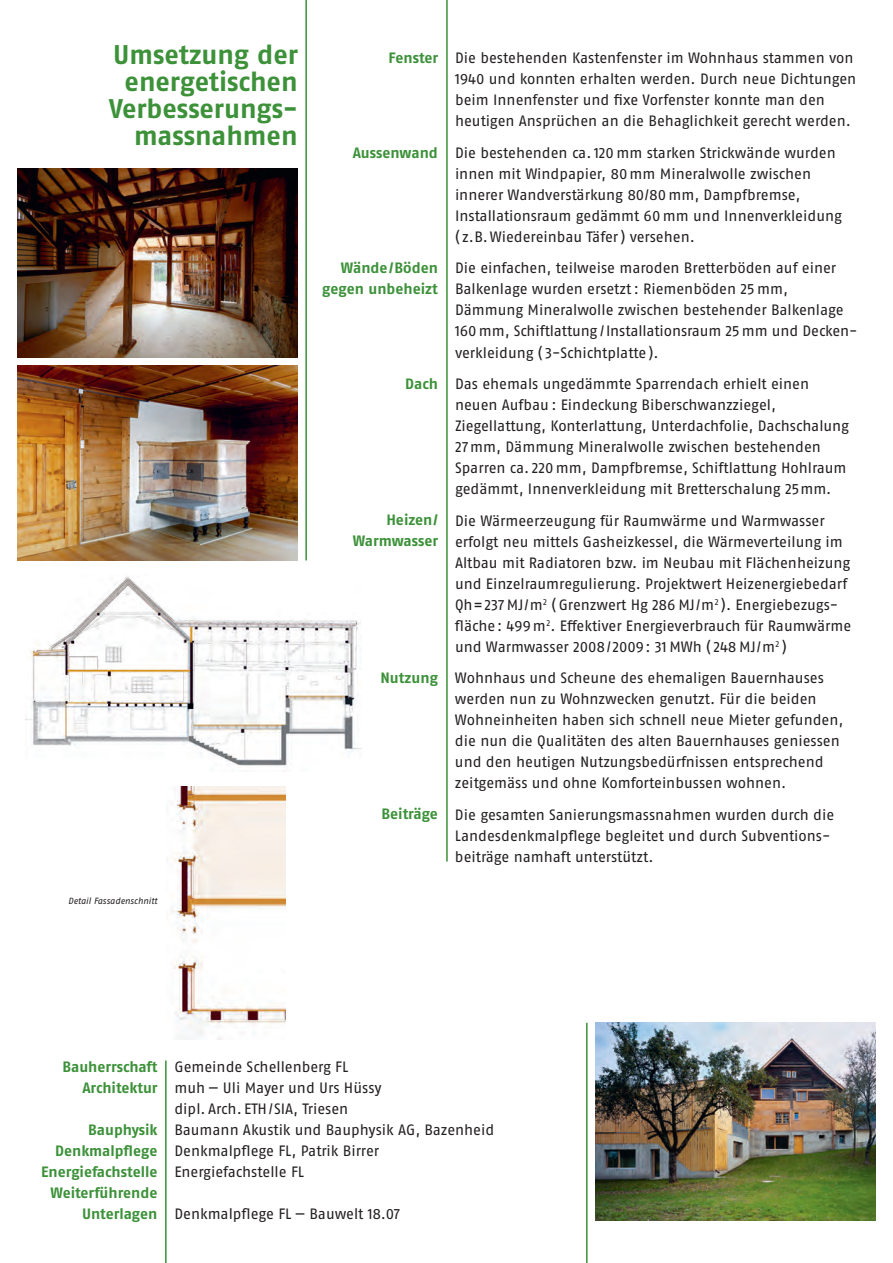
<style>
.page{position:relative;width:893px;height:1263px;background:#fff}
.page>*{position:absolute;margin:0;border:0;box-sizing:border-box;transform-origin:0 0}
.t1{font:700 27px/27px "Fago OT";letter-spacing:-.005em;color:#3c9139;text-align:right}
.t2{font:15px/21px "Fago OT";letter-spacing:-.005em;color:#231f20}
.t3{font:700 15px/21px "Fago OT";letter-spacing:-.005em;color:#3c9139;text-align:right}
.t4{font:italic 9px "Fago OT";letter-spacing:-.005em;color:#231f20}
</style>
<div class="page">
<img style="left:26px;top:576px;width:335px;height:195px">
<hr style="left:305px;top:0;width:2px;height:560px;background:#3c9139">
<hr style="left:446px;top:0;width:2px;height:861px;background:#3c9139">
<hr style="left:165px;top:1060px;width:2px;height:203px;background:#3c9139">
<hr style="left:586px;top:1023px;width:2px;height:240px;background:#3c9139">
<img style="left:17px;top:365px;width:281px;height:195px">
<img style="left:17px;top:169px;width:281px;height:188px">
<img style="left:595px;top:1023px;width:281px;height:197px">
<img style="left:171px;top:786px;width:114px;height:253px">
<h1 class="t1" style="left:109px;top:41px;width:190px">Umsetzung der energetischen<br>Verbesserungs&shy;massnahmen</h1>
<p class="t2" style="left:455px;top:48px;width:403px">Die bestehenden Kastenfenster im Wohnhaus stammen von 1940 und konnten erhalten werden. Durch neue Dichtungen beim Innenfenster und fixe Vorfenster konnte man den heutigen Ansprüchen an die Behaglichkeit gerecht werden.</p>
<p class="t2" style="left:455px;top:142px;width:388px">Die bestehenden ca. 120 mm starken Strickwände wurden innen mit Windpapier, 80 mm Mineralwolle zwischen innerer Wandverstärkung 80/80 mm, Dampfbremse, Installationsraum gedämmt 60 mm und Innenverkleidung ( z.B.Wiedereinbau Täfer ) versehen.</p>
<p class="t2" style="left:455px;top:258px;width:401px">Die einfachen, teilweise maroden Bretterböden auf einer Balkenlage wurden ersetzt : Riemenböden 25 mm, Dämmung Mineralwolle zwischen bestehender Balkenlage 160 mm, Schiftlattung /Installationsraum 25 mm und Decken&shy;verkleidung ( 3-Schichtplatte ).</p>
<p class="t2" style="left:455px;top:373px;width:396px">Das ehemals ungedämmte Sparrendach erhielt einen neuen Aufbau : Eindeckung Biberschwanzziegel, Ziegellattung, Konterlattung, Unterdachfolie, Dachschalung 27mm, Dämmung Mineralwolle zwischen bestehenden Sparren ca. 220 mm, Dampfbremse, Schiftlattung Hohlraum gedämmt, Innenverkleidung mit Bretterschalung 25 mm.</p>
<p class="t2" style="left:455px;top:510px;width:398px">Die Wärmeerzeugung für Raumwärme und Warmwasser erfolgt neu mittels Gasheizkessel, die Wärmeverteilung im Altbau mit Radiatoren bzw. im Neubau mit Flächenheizung und Einzelraumregulierung. Projektwert Heizenergiebedarf Qh=237 MJ/m<sup>2</sup> ( Grenzwert Hg 286 MJ/m<sup>2</sup> ). Energiebezugs&shy;fläche: 499 m<sup>2</sup>. Effektiver Energieverbrauch für Raumwärme und Warmwasser 2008/2009: 31 MWh ( 248 MJ/m<sup>2</sup> )</p>
<p class="t2" style="left:455px;top:667px;width:390px">Wohnhaus und Scheune des ehemaligen Bauernhauses werden nun zu Wohnzwecken genutzt. Für die beiden Wohneinheiten haben sich schnell neue Mieter gefunden, die nun die Qualitäten des alten Bauernhauses geniessen und den heutigen Nutzungsbedürfnissen entsprechend zeitgemäss und ohne Komforteinbussen wohnen.</p>
<p class="t2" style="left:455px;top:804px;width:381px">Die gesamten Sanierungsmassnahmen wurden durch die<br>Landesdenkmalpflege begleitet und durch Subventions&shy;beiträge namhaft unterstützt.</p>
<p class="t3" style="left:388px;top:48px;width:51px">Fenster</p>
<p class="t3" style="left:353px;top:142px;width:87px">Aussenwand</p>
<p class="t3" style="left:322px;top:258px;width:118px">Wände/Böden gegen unbeheizt</p>
<p class="t3" style="left:405px;top:373px;width:34px">Dach</p>
<p class="t3" style="left:353px;top:510px;width:87px">Heizen/<br>Warmwasser</p>
<p class="t3" style="left:380px;top:667px;width:59px">Nutzung</p>
<p class="t3" style="left:381px;top:804px;width:58px">Beiträge</p>
<p class="t4" style="left:68px;top:895px;width:91px">Detail Fassadenschnitt</p>
<p class="t3" style="left:62px;top:1056px;width:97px">Bauherrschaft<br>Architektur</p>
<p class="t3" style="left:41px;top:1119px;width:118px">Bauphysik<br>Denkmalpflege<br>Energiefachstelle<br>Weiterführende<br>Unterlagen</p>
<p class="t2" style="left:174px;top:1056px;width:321px">Gemeinde Schellenberg FL<br>muh — Uli Mayer und Urs Hüssy<br>dipl. Arch. ETH/SIA, Triesen<br>Baumann Akustik und Bauphysik AG, Bazenheid<br>Denkmalpflege FL, Patrik Birrer<br>Energiefachstelle FL</p>
<p class="t2" style="left:174px;top:1203px;width:227px">Denkmalpflege FL — Bauwelt 18.07</p>
</div>
